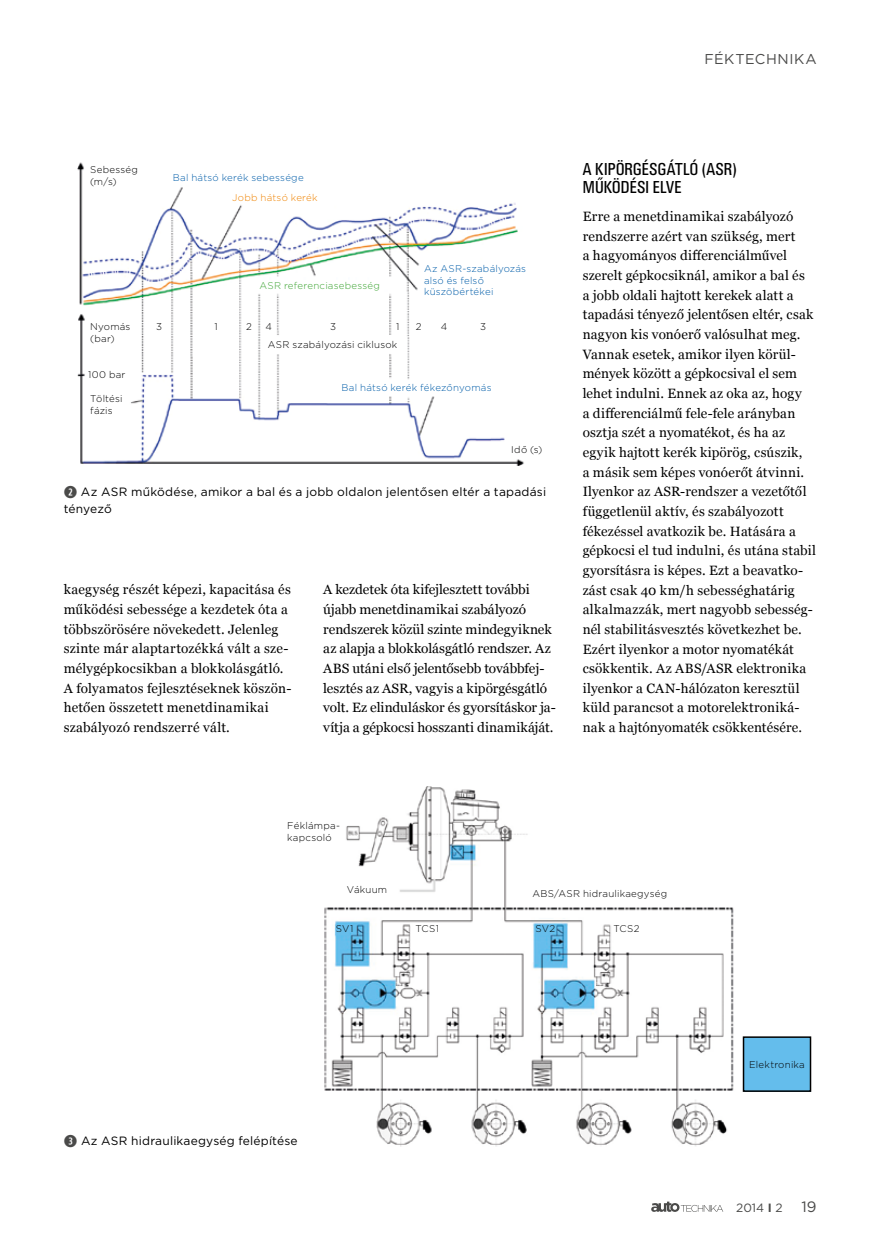
<style>
.page{position:relative;width:872px;height:1246px;background:#fff}
.page>*{position:absolute;margin:0;border:0;box-sizing:border-box;transform-origin:0 0}
.t1{font:18px/18px "U001 Con";letter-spacing:.01em;color:#000}
.t2{font:15px "Gotham";color:#4a4a49}
.t3{font:14.25px "Gotham";letter-spacing:.04em;color:#4a4a49}
.t4{font:13.5px/19.6px "Georgia";letter-spacing:.01em;color:#000}
.t5{font:12px/16.5px "Gotham";letter-spacing:.015em;color:#000}
.t6{font:12px "Gotham";color:#4a4a49}
.t7{font:300 9.75px/11.7px "Gotham";letter-spacing:.025em;color:#000}
.t8{font:300 9.75px/11.7px "Gotham";letter-spacing:.025em;color:#005da9}
.t9{font:300 9.75px "Gotham";letter-spacing:.02em;color:#3fa535}
.s1{color:#f08300}
.s2{font-family:"Combi Numerals Ltd";font-size:16.5px;color:#4a4a49}
.s3{font-weight:700}
</style>
<div class="page">
<svg style="left:651px;top:1201px;width:72px;height:11px"></svg>
<img style="left:77px;top:162px;width:447px;height:303px">
<img style="left:324px;top:786px;width:488px;height:361px">
<div style="left:743px;top:1037px;width:67px;height:54px;background:#64bdec"></div>
<div style="left:742px;top:1036px;width:69px;height:56px;border:2px solid #000"></div>
<p class="t3" style="left:704px;top:50px;width:114px">FÉKTECHNIKA</p>
<p class="t7" style="left:90px;top:164px;width:49px">Sebesség (m/s)</p>
<p class="t8" style="left:232px;top:168px;width:87px;line-height:19.8px;text-indent:-59px">Bal hátsó kerék sebessége<br><span class="s1">Jobb hátsó kerék</span></p>
<p class="t9" style="left:259px;top:280px;width:122px">ASR referenciasebesség</p>
<p class="t8" style="left:424px;top:262px;width:104px">Az ASR-szabályozás alsó és felső küszöbértékei</p>
<p class="t7" style="left:90px;top:320px;width:42px">Nyomás (bar)</p>
<p class="t7" style="left:88px;top:368px;width:39px">100 bar</p>
<p class="t7" style="left:90px;top:393px;width:34px">Töltési fázis</p>
<p class="t7" style="left:156px;top:320px;width:7px">3</p>
<p class="t7" style="left:214px;top:320px;width:5px">1</p>
<p class="t7" style="left:246px;top:320px;width:7px">2</p>
<p class="t7" style="left:265px;top:320px;width:8px">4</p>
<p class="t7" style="left:330px;top:320px;width:7px">3</p>
<p class="t7" style="left:396px;top:320px;width:5px">1</p>
<p class="t7" style="left:416px;top:320px;width:7px">2</p>
<p class="t7" style="left:441px;top:320px;width:8px">4</p>
<p class="t7" style="left:480px;top:320px;width:7px">3</p>
<p class="t7" style="left:268px;top:338px;width:131px">ASR szabályozási ciklusok</p>
<p class="t8" style="left:341px;top:382px;width:151px">Bal hátsó kerék fékezőnyomás</p>
<p class="t7" style="left:511px;top:444px;width:33px">Idő (s)</p>
<p class="t5" style="left:64px;top:484px;width:484px"><span class="s2">➋</span> Az ASR működése, amikor a bal és a jobb oldalon jelentősen eltér a tapadási tényező</p>
<p class="t4" style="left:64px;top:579px;width:229px">kaegység részét képezi, kapacitása és működési sebessége a kezdetek óta a többszörösére növekedett. Jelenleg szinte már alaptartozékká vált a sze&shy;mélygépkocsikban a blokkolásgátló.<br>A folyamatos fejlesztéseknek köszön&shy;hetően összetett menetdinamikai szabályozó rendszerré vált.</p>
<p class="t4" style="left:323px;top:579px;width:234px">A kezdetek óta kifejlesztett további újabb menetdinamikai szabályozó rendszerek közül szinte mindegyiknek az alapja a blokkolásgátló rendszer. Az ABS utáni első jelentősebb továbbfej&shy;lesztés az ASR, vagyis a kipörgésgátló volt. Ez elinduláskor és gyorsításkor ja&shy;vítja a gépkocsi hosszanti dinamikáját.</p>
<p class="t1" style="left:583px;top:161px;width:155px">A KIPÖRGÉSGÁTLÓ (ASR)<br>MŰKÖDÉSI ELVE</p>
<p class="t4" style="left:583px;top:206px;width:235px">Erre a menetdinamikai szabályozó rendszerre azért van szükség, mert<br>a hagyományos differenciálművel szerelt gépkocsiknál, amikor a bal és<br>a jobb oldali hajtott kerekek alatt a tapadási tényező jelentősen eltér, csak nagyon kis vonóerő valósulhat meg.<br>Vannak esetek, amikor ilyen körül&shy;mények között a gépkocsival el sem lehet indulni. Ennek az oka az, hogy<br>a differenciálmű fele-fele arányban osztja szét a nyomatékot, és ha az egyik hajtott kerék kipörög, csúszik,<br>a másik sem képes vonóerőt átvinni.<br>Ilyenkor az ASR-rendszer a vezetőtől függetlenül aktív, és szabályozott fékezéssel avatkozik be. Hatására a gépkocsi el tud indulni, és utána stabil gyorsításra is képes. Ezt a beavatko&shy;zást csak 40 km/h sebességhatárig alkalmazzák, mert nagyobb sebesség&shy;nél stabilitásvesztés következhet be.<br>Ezért ilyenkor a motor nyomatékát csökkentik. Az ABS/ASR elektronika ilyenkor a CAN-hálózaton keresztül küld parancsot a motorelektroniká&shy;nak a hajtónyomaték csökkentésére.</p>
<p class="t7" style="left:287px;top:819px;width:54px">Féklámpa&shy;kapcsoló</p>
<p class="t7" style="left:347px;top:883px;width:42px">Vákuum</p>
<p class="t7" style="left:532px;top:887px;width:136px">ABS/ASR hidraulikaegység</p>
<p class="t7" style="left:336px;top:922px;width:19px">SV1</p>
<p class="t7" style="left:415px;top:922px;width:25px">TCS1</p>
<p class="t7" style="left:535px;top:922px;width:21px">SV2</p>
<p class="t7" style="left:613px;top:922px;width:28px">TCS2</p>
<p class="t5" style="left:64px;top:1132px;width:235px"><span class="s2">➌</span> Az ASR hidraulikaegység felépítése</p>
<p class="t7" style="left:749px;top:1058px;width:57px">Elektronika</p>
<p class="t6" style="left:736px;top:1200px;width:48px">2014 <span class="s3">I</span> 2</p>
<p class="t2" style="left:801px;top:1197px;width:17px">19</p>
</div>
